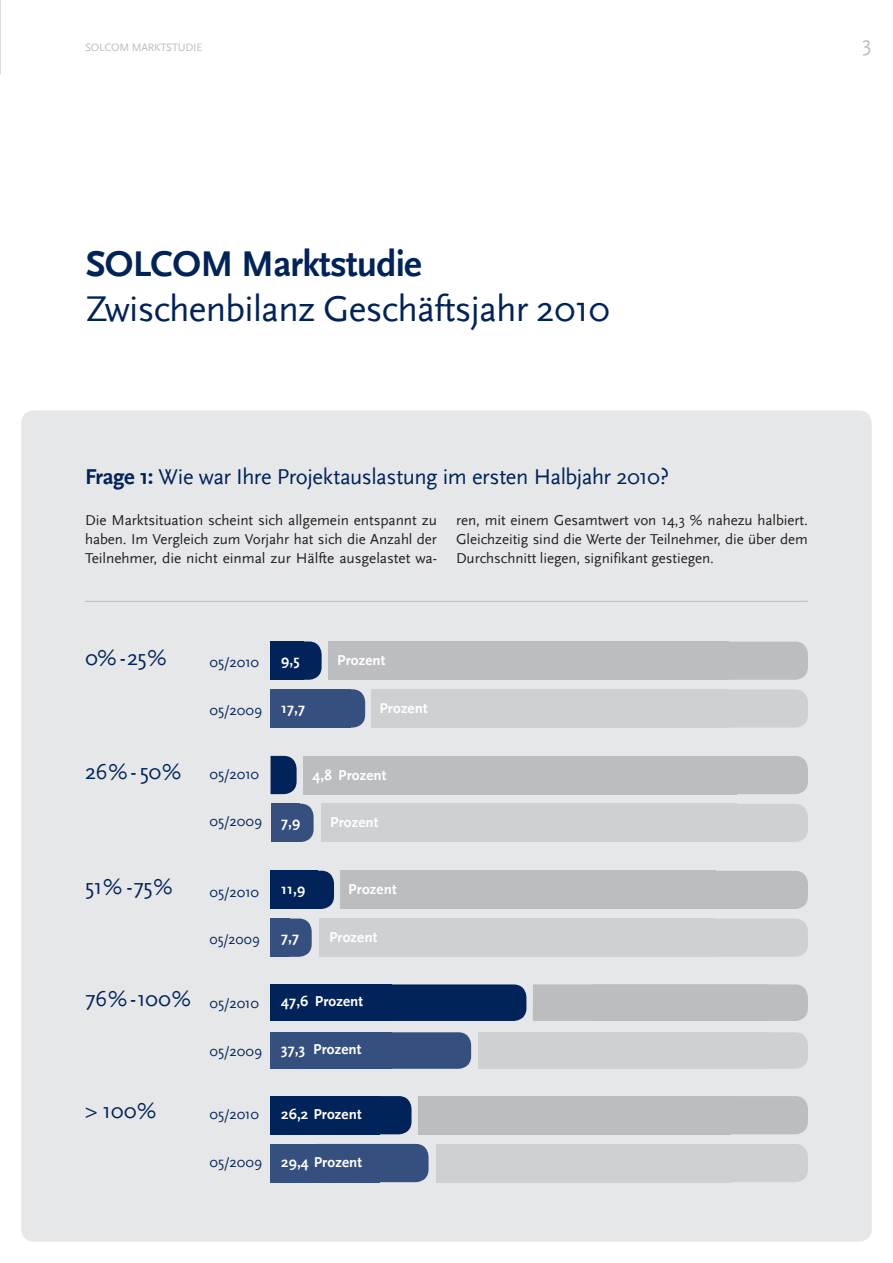
<style>
.page{position:relative;width:893px;height:1263px;background:#fff}
.page>*{position:absolute;margin:0;border:0;box-sizing:border-box;transform-origin:0 0}
.t1{font:37.5px "Scala Sans";letter-spacing:-.02em;color:#002359}
.t2{font:700 37.5px "Scala Sans";letter-spacing:-.02em;color:#002359}
.t3{font:22.5px "Scala Sans";letter-spacing:-.02em;color:#002359}
.t4{font:22.5px "Scala Sans";color:#bcbdc0}
.t5{font:15px/19.2px "Scala Sans";letter-spacing:-.005em;color:#231f20;text-align:justify}
.t6{font:700 15px "Scala Sans";letter-spacing:.01em;color:#fff}
.t7{font:15px "Scala Sans";letter-spacing:-.005em;color:#002359}
.t8{font:15px "Scala Sans";letter-spacing:-.005em;color:#002359;scale:.95 1}
.t9{font:11.25px "Scala Sans";letter-spacing:-.02em;color:#bcbdc0}
.s1{font-weight:700}
</style>
<div class="page">
<div style="left:21px;top:410px;width:851px;height:832px;background:#e6e7e9;border-radius:13px"></div>
<div style="left:380px;top:642px;width:428px;height:38px;background:#bcbdc0;border-radius:13px"></div>
<div style="left:328px;top:642px;width:401px;height:38px;background:#bcbdc0"></div>
<div style="left:271px;top:641px;width:33px;height:39px;background:#002359"></div>
<div style="left:287px;top:641px;width:35px;height:39px;background:#002359;border-radius:13px"></div>
<hr style="left:0;top:0;width:1px;height:74px;background:#bcbdc0">
<div style="left:346px;top:871px;width:462px;height:38px;background:#bcbdc0;border-radius:13px"></div>
<div style="left:340px;top:871px;width:376px;height:38px;background:#bcbdc0"></div>
<div style="left:271px;top:871px;width:47px;height:38px;background:#002359"></div>
<div style="left:298px;top:871px;width:36px;height:38px;background:#002359;border-radius:13px"></div>
<div style="left:581px;top:984px;width:227px;height:37px;background:#bcbdc0;border-radius:13px"></div>
<div style="left:533px;top:984px;width:236px;height:37px;background:#bcbdc0"></div>
<div style="left:271px;top:984px;width:121px;height:37px;background:#002359"></div>
<div style="left:341px;top:984px;width:185px;height:37px;background:#002359;border-radius:13px"></div>
<div style="left:476px;top:1096px;width:332px;height:38px;background:#bcbdc0;border-radius:13px"></div>
<div style="left:418px;top:1096px;width:312px;height:38px;background:#bcbdc0"></div>
<div style="left:271px;top:1096px;width:109px;height:38px;background:#002359"></div>
<div style="left:287px;top:1096px;width:125px;height:38px;background:#002359;border-radius:13px"></div>
<div style="left:346px;top:756px;width:462px;height:38px;background:#bcbdc0;border-radius:13px"></div>
<div style="left:303px;top:756px;width:433px;height:38px;background:#bcbdc0"></div>
<svg style="left:271px;top:756px;width:26px;height:38px"></svg>
<div style="left:380px;top:689px;width:428px;height:39px;background:#cfd0d2;border-radius:13px"></div>
<div style="left:372px;top:689px;width:357px;height:39px;background:#cfd0d2"></div>
<div style="left:271px;top:689px;width:80px;height:39px;background:#354f7e"></div>
<div style="left:329px;top:689px;width:36px;height:39px;background:#354f7e;border-radius:13px"></div>
<hr style="left:85px;top:601px;width:723px;height:1px;background:#bcbdc0">
<div style="left:346px;top:804px;width:462px;height:38px;background:#cfd0d2;border-radius:13px"></div>
<div style="left:321px;top:804px;width:415px;height:38px;background:#cfd0d2"></div>
<div style="left:271px;top:804px;width:28px;height:38px;background:#354f7e"></div>
<div style="left:277px;top:804px;width:37px;height:38px;background:#354f7e;border-radius:13px"></div>
<div style="left:346px;top:919px;width:462px;height:38px;background:#cfd0d2;border-radius:13px"></div>
<div style="left:319px;top:919px;width:397px;height:38px;background:#cfd0d2"></div>
<div style="left:271px;top:918px;width:19px;height:39px;background:#354f7e"></div>
<div style="left:275px;top:918px;width:37px;height:39px;background:#354f7e;border-radius:13px"></div>
<div style="left:476px;top:1144px;width:332px;height:38px;background:#cfd0d2;border-radius:13px"></div>
<div style="left:436px;top:1144px;width:294px;height:38px;background:#cfd0d2"></div>
<div style="left:271px;top:1144px;width:109px;height:38px;background:#354f7e"></div>
<div style="left:304px;top:1144px;width:125px;height:38px;background:#354f7e;border-radius:13px"></div>
<div style="left:581px;top:1032px;width:227px;height:37px;background:#cfd0d2;border-radius:13px"></div>
<div style="left:479px;top:1032px;width:290px;height:37px;background:#cfd0d2"></div>
<div style="left:271px;top:1032px;width:121px;height:37px;background:#354f7e"></div>
<div style="left:285px;top:1032px;width:186px;height:37px;background:#354f7e;border-radius:13px"></div>
<p class="t9" style="left:85px;top:41px;width:119px">SOLCOM MARKTSTUDIE</p>
<h2 class="t4" style="left:862px;top:31px;width:11px">3</h2>
<h1 class="t2" style="left:86px;top:242px;width:338px">SOLCOM Marktstudie</h1>
<h1 class="t1" style="left:86px;top:288px;width:526px">Zwischenbilanz Geschäftsjahr 2010</h1>
<h2 class="t3" style="left:85px;top:464px;width:586px"><span class="s1">Frage 1:</span> Wie war Ihre Projektauslastung im ersten Halbjahr 2010?</h2>
<p class="t5" style="left:85px;top:511px;width:353px">Die Marktsituation scheint sich allgemein entspannt zu haben. Im Vergleich zum Vorjahr hat sich die Anzahl der Teilnehmer, die nicht einmal zur Hälfte ausgelastet wa-</p>
<p class="t5" style="left:456px;top:511px;width:353px">ren, mit einem Gesamtwert von 14,3 % nahezu halbiert.<br>Gleichzeitig sind die Werte der Teilnehmer, die über dem Durchschnitt liegen, signifikant gestiegen.</p>
<h2 class="t3" style="left:85px;top:645px;width:83px">0 % - 25%</h2>
<h2 class="t3" style="left:85px;top:760px;width:98px">26 % - 50 %</h2>
<h2 class="t3" style="left:85px;top:874px;width:89px">51 % -75 %</h2>
<h2 class="t3" style="left:85px;top:987px;width:107px">76 % -100 %</h2>
<h2 class="t3" style="left:85px;top:1098px;width:73px">&gt; 100 %</h2>
<p class="t7" style="left:209px;top:654px;width:51px">05/2010</p>
<p class="t7" style="left:209px;top:702px;width:54px">05/2009</p>
<p class="t6" style="left:281px;top:652px;width:20px">9,5</p>
<p class="t6" style="left:337px;top:652px;width:50px">Prozent</p>
<p class="t6" style="left:281px;top:700px;width:26px">17,7</p>
<p class="t6" style="left:379px;top:700px;width:50px">Prozent</p>
<p class="t7" style="left:209px;top:765px;width:51px">05/2010</p>
<p class="t7" style="left:209px;top:813px;width:54px">05/2009</p>
<p class="t6" style="left:312px;top:766px;width:76px">4,8 Prozent</p>
<p class="t6" style="left:281px;top:814px;width:21px">7,9</p>
<p class="t6" style="left:330px;top:814px;width:50px">Prozent</p>
<p class="t7" style="left:209px;top:883px;width:51px">05/2010</p>
<p class="t8" style="left:209px;top:931px;width:55px">05/2009</p>
<p class="t7" style="left:209px;top:995px;width:51px">05/2010</p>
<p class="t7" style="left:209px;top:1043px;width:54px">05/2009</p>
<p class="t7" style="left:209px;top:1106px;width:51px">05/2010</p>
<p class="t7" style="left:209px;top:1153px;width:54px">05/2009</p>
<p class="t6" style="left:281px;top:881px;width:26px">11,9</p>
<p class="t6" style="left:348px;top:881px;width:50px">Prozent</p>
<p class="t6" style="left:281px;top:929px;width:20px">7,7</p>
<p class="t6" style="left:329px;top:929px;width:50px">Prozent</p>
<p class="t6" style="left:281px;top:993px;width:84px">47,6 Prozent</p>
<p class="t6" style="left:281px;top:1040px;width:82px">37,3 Prozent</p>
<p class="t6" style="left:281px;top:1105px;width:82px">26,2 Prozent</p>
<p class="t6" style="left:281px;top:1153px;width:82px">29,4 Prozent</p>
</div>
